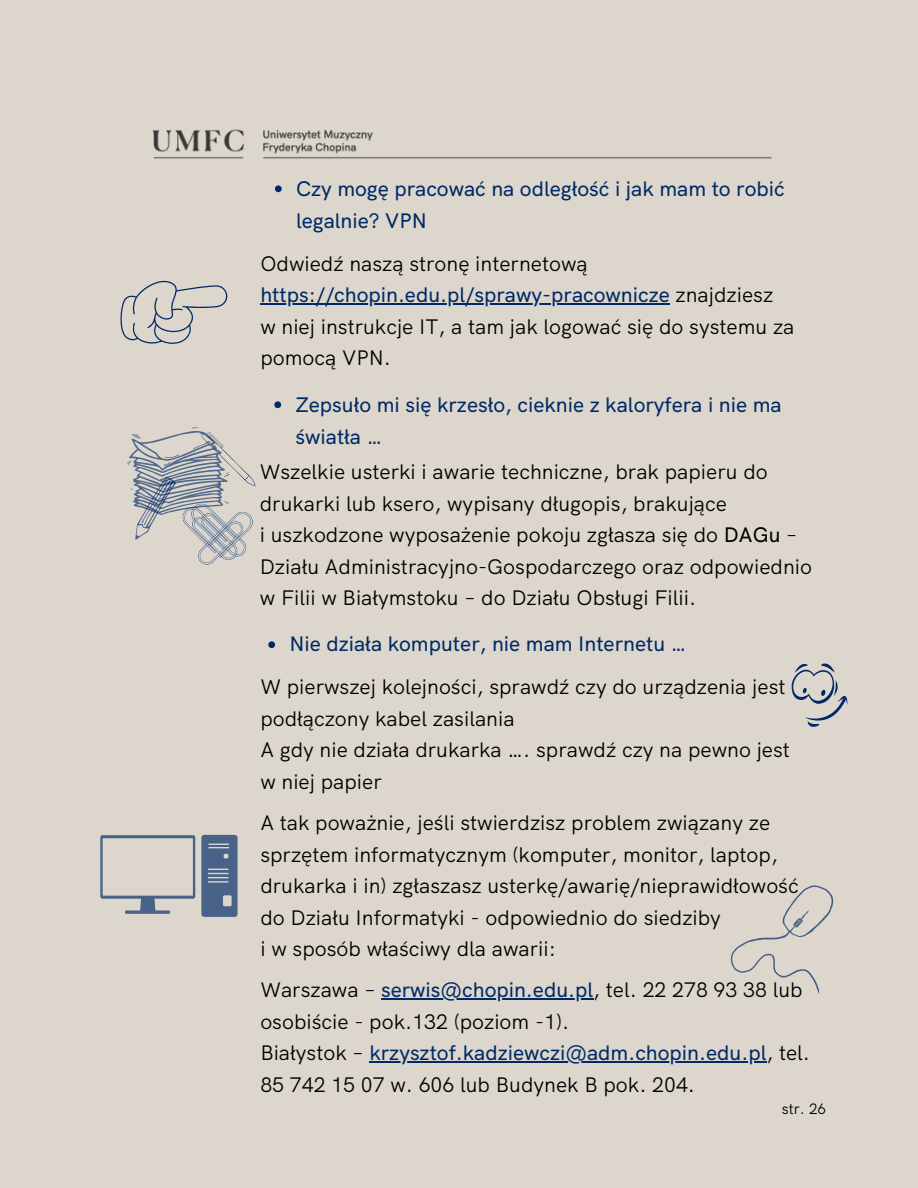
<style>
.page{position:relative;width:918px;height:1188px;background:#dcd6cd}
.page>*{position:absolute;margin:0;border:0;box-sizing:border-box;transform-origin:0 0}
.t1{font:21px/31.5px "HK Grotesk";color:#000}
.t2{font:500 21px/32.7px "HK Grotesk";color:#002965}
.t3{font:15px "HK Grotesk";color:#000}
.s1{font-weight:500;color:#002965}
.s2{font-weight:500}
</style>
<div class="page">
<img style="left:152px;top:129px;width:620px;height:64px">
<svg style="left:120px;top:280px;width:108px;height:64px"></svg>
<svg style="left:127px;top:427px;width:129px;height:137px"></svg>
<svg style="left:791px;top:663px;width:57px;height:64px"></svg>
<svg style="left:100px;top:835px;width:138px;height:82px"></svg>
<svg style="left:731px;top:886px;width:102px;height:107px"></svg>
<svg style="left:275px;top:185px;width:7px;height:7px"></svg>
<hr style="left:260px;top:303px;width:410px;height:2px;background:#002965">
<svg style="left:274px;top:401px;width:7px;height:7px"></svg>
<svg style="left:268px;top:641px;width:7px;height:7px"></svg>
<hr style="left:381px;top:999px;width:212px;height:1px;background:#002965">
<hr style="left:369px;top:1062px;width:397px;height:1px;background:#002965">
<p class="t2" style="left:296px;top:171px;width:490px">Czy mogę pracować na odległość i jak mam to robić legalnie? VPN</p>
<p class="t1" style="left:260px;top:247px;width:329px">Odwiedź naszą stronę internetową</p>
<h1 class="t1" style="left:260px;top:279px;width:536px"><span class="s1">https://chopin.edu.pl/sprawy-pracownicze</span> znajdziesz<br>w niej instrukcje IT, a tam jak logować się do systemu za pomocą VPN.</h1>
<p class="t2" style="left:295px;top:387px;width:488px">Zepsuło mi się krzesło, cieknie z kaloryfera i nie ma światła …</p>
<p class="t1" style="left:260px;top:456px;width:554px">Wszelkie usterki i awarie techniczne, brak papieru do drukarki lub ksero, wypisany długopis, brakujące<br>i uszkodzone wyposażenie pokoju zgłasza się do <span class="s2">DAGu</span> – Działu Administracyjno-Gospodarczego oraz odpowiednio w Filii w Białymstoku – do Działu Obsługi Filii.</p>
<p class="t2" style="left:289px;top:627px;width:398px">Nie działa komputer, nie mam Internetu …</p>
<p class="t1" style="left:260px;top:671px;width:531px">W pierwszej kolejności, sprawdź czy do urządzenia jest podłączony kabel zasilania<br>A gdy nie działa drukarka …. sprawdź czy na pewno jest w niej papier</p>
<h1 class="t1" style="left:260px;top:807px;width:540px">A tak poważnie, jeśli stwierdzisz problem związany ze sprzętem informatycznym (komputer, monitor, laptop, drukarka i in) zgłaszasz usterkę/awarię/nieprawidłowość do Działu Informatyki - odpowiednio do siedziby<br>i w sposób właściwy dla awarii:</h1>
<p class="t1" style="left:260px;top:974px;width:544px">Warszawa – <span class="s1">serwis@chopin.edu.pl</span>, tel. 22 278 93 38 lub</p>
<p class="t1" style="left:260px;top:1005px;width:551px">osobiście - pok.132 (poziom -1).<br>Białystok – <span class="s1">krzysztof.kadziewczi@adm.chopin.edu.pl</span>, tel.</p>
<p class="t1" style="left:260px;top:1068px;width:436px">85 742 15 07 w. 606 lub Budynek B pok. 204.</p>
<p class="t3" style="left:782px;top:1099px;width:46px">str. 26</p>
</div>
